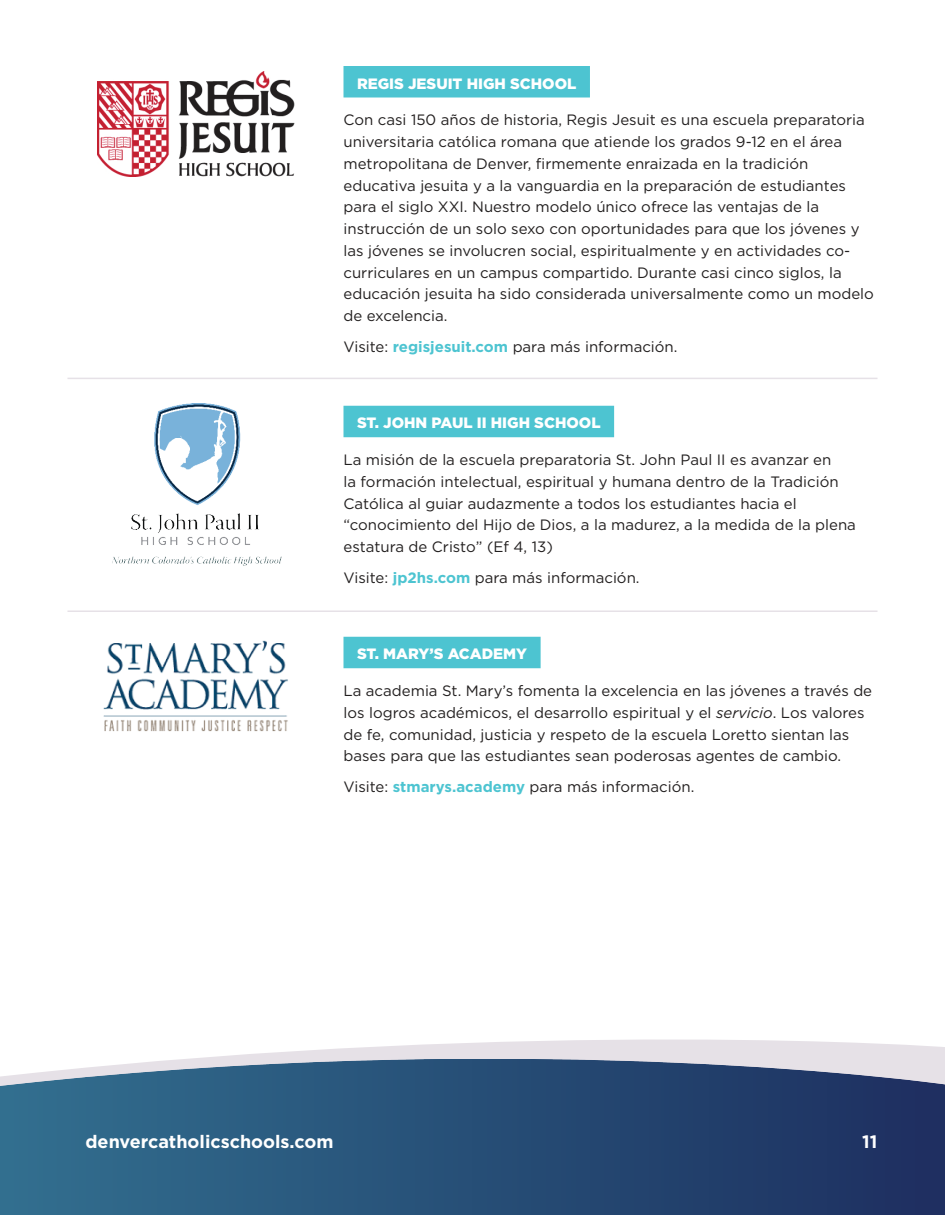
<style>
.page{position:relative;width:945px;height:1215px;background:#fff}
.page>*{position:absolute;margin:0;border:0;box-sizing:border-box;transform-origin:0 0}
.t1{font:700 18px "Gotham";color:#fff}
.t2{font:15px/21.8px "Gotham";color:#221f1f}
.t3{font:900 15px "Gotham";color:#fff}
.s1{font-weight:700;color:#4dc4d1}
.s2{font-style:italic}
</style>
<div class="page">
<svg style="left:189px;top:1039px;width:756px;height:176px;background:#5c6c8e"></svg>
<img style="left:0;top:1059px;width:634px;height:156px">
<img style="left:98px;top:71px;width:197px;height:106px">
<div style="left:344px;top:66px;width:246px;height:31px;background:#4dc4d1"></div>
<div style="left:344px;top:406px;width:270px;height:31px;background:#4dc4d1"></div>
<div style="left:344px;top:637px;width:197px;height:31px;background:#4dc4d1"></div>
<img style="left:103px;top:640px;width:185px;height:92px">
<hr style="left:68px;top:378px;width:810px;height:1px;background:#e6e1e7">
<hr style="left:68px;top:610px;width:810px;height:2px;background:#e6e1e7">
<img style="left:112px;top:403px;width:170px;height:162px">
<p class="t3" style="left:357px;top:75px;width:221px">REGIS JESUIT HIGH SCHOOL</p>
<p class="t2" style="left:344px;top:110px;width:532px">Con casi 150 años de historia, Regis Jesuit es una escuela preparatoria universitaria católica romana que atiende los grados 9-12 en el área metropolitana de Denver, firmemente enraizada en la tradición educativa jesuita y a la vanguardia en la preparación de estudiantes para el siglo XXI. Nuestro modelo único ofrece las ventajas de la instrucción de un solo sexo con oportunidades para que los jóvenes y las jóvenes se involucren social, espiritualmente y en actividades co&shy;curriculares en un campus compartido. Durante casi cinco siglos, la educación jesuita ha sido considerada universalmente como un modelo de excelencia.</p>
<p class="t2" style="left:344px;top:336px;width:335px">Visite: <span class="s1">regisjesuit.com</span> para más información.</p>
<p class="t3" style="left:357px;top:414px;width:245px">ST. JOHN PAUL II HIGH SCHOOL</p>
<p class="t2" style="left:344px;top:450px;width:514px">La misión de la escuela preparatoria St. John Paul II es avanzar en<br>la formación intelectual, espiritual y humana dentro de la Tradición Católica al guiar audazmente a todos los estudiantes hacia el “conocimiento del Hijo de Dios, a la madurez, a la medida de la plena estatura de Cristo” (Ef 4, 13)</p>
<p class="t2" style="left:344px;top:567px;width:298px">Visite: <span class="s1">jp2hs.com</span> para más información.</p>
<p class="t3" style="left:357px;top:645px;width:172px">ST. MARY’S ACADEMY</p>
<p class="t2" style="left:344px;top:681px;width:530px">La academia St. Mary’s fomenta la excelencia en las jóvenes a través de los logros académicos, el desarrollo espiritual y el <span class="s2">servicio</span>. Los valores de fe, comunidad, justicia y respeto de la escuela Loretto sientan las bases para que las estudiantes sean poderosas agentes de cambio.</p>
<p class="t2" style="left:344px;top:777px;width:352px">Visite: <span class="s1">stmarys.academy</span> para más información.</p>
<p class="t1" style="left:86px;top:1133px;width:249px">denvercatholicschools.com</p>
<p class="t1" style="left:862px;top:1133px;width:17px">11</p>
</div>
